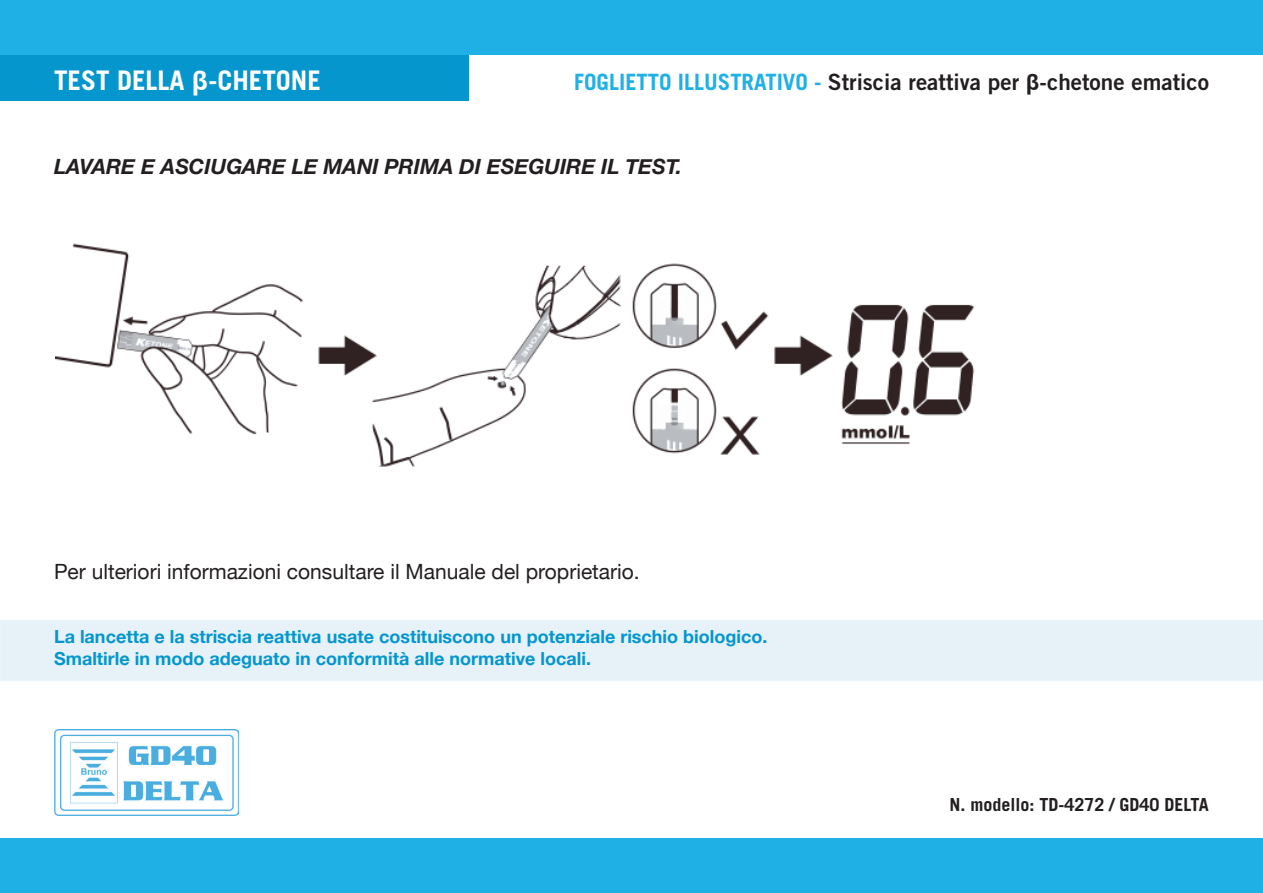
<style>
.page{position:relative;width:1263px;height:893px;background:#fff}
.page>*{position:absolute;margin:0;border:0;box-sizing:border-box;transform-origin:0 0}
.t1{font:700 27px "Trade Gothic LT Std";color:#fff}
.t2{font:22.5px "Trade Gothic LT Std Bd 2";color:#231f20}
.t3{font:21px "Helvetica Neue";color:#231f20}
.t4{font:italic 700 21px "Helvetica Neue";color:#231f20}
.t5{font:700 18px/21.6px "Helvetica Neue";color:#0496cd}
.t6{font:700 18px "Trade Gothic LT Std";color:#231f20}
.s1{font-family:"Helvetica"}
.s2{font-family:"Trade Gothic LT Std";font-weight:700;color:#1fb0e6}
.s3{font-family:"Helvetica";font-weight:700}
</style>
<div class="page">
<div style="left:0;top:52px;width:468px;height:49px;background:#0496cd"></div>
<div style="left:0;top:0;width:1263px;height:54px;background:#1fb0e6"></div>
<div style="left:0;top:839px;width:1263px;height:54px;background:#1fb0e6"></div>
<img style="left:54px;top:730px;width:184px;height:85px">
<div style="left:1px;top:620px;width:1262px;height:60px;background:#e6f1f8"></div>
<div style="left:0;top:620px;width:1263px;height:61px;border:2px solid #eaf5fb"></div>
<img style="left:55px;top:243px;width:920px;height:224px">
<h1 class="t1" style="left:54px;top:64px;width:268px">TEST DELLA <span class="s1">β</span>-CHETONE</h1>
<p class="t2" style="left:574px;top:68px;width:636px"><span class="s2">FOGLIETTO ILLUSTRATIVO -</span> Striscia reattiva per <span class="s3">β</span>-chetone ematico</p>
<p class="t4" style="left:54px;top:153px;width:630px">LAVARE E ASCIUGARE LE MANI PRIMA DI ESEGUIRE IL TEST.</p>
<p class="t3" style="left:54px;top:559px;width:587px">Per ulteriori informazioni consultare il Manuale del proprietario.</p>
<p class="t5" style="left:54px;top:626px;width:715px">La lancetta e la striscia reattiva usate costituiscono un potenziale rischio biologico.<br>Smaltirle in modo adeguato in conformità alle normative locali.</p>
<p class="t6" style="left:949px;top:793px;width:261px">N. modello: TD-4272 / GD40 DELTA</p>
</div>
